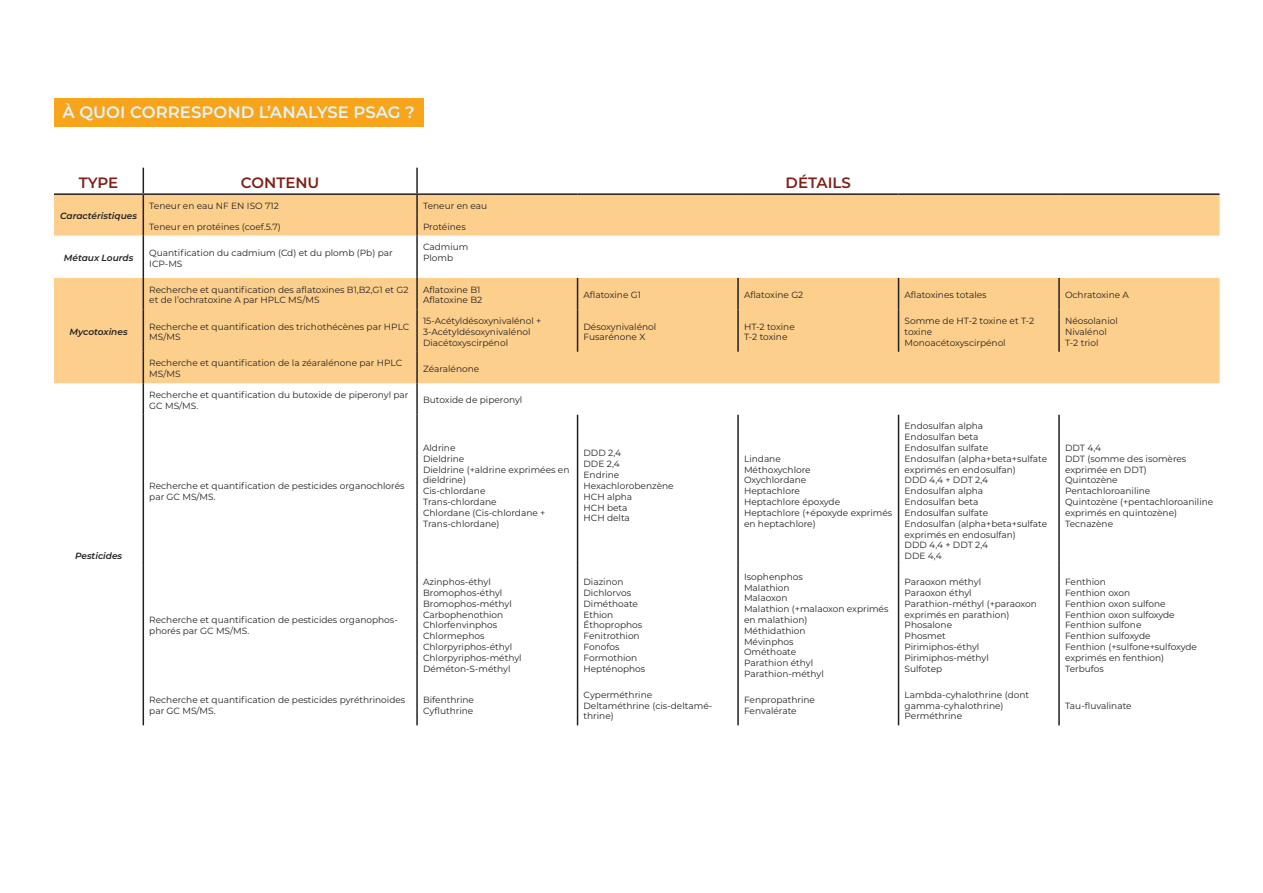
<style>
.page{position:relative;width:1263px;height:893px;background:#fff}
.page>*{position:absolute;margin:0;border:0;box-sizing:border-box;transform-origin:0 0}
.t1{font:600 16.5px "Montserrat";color:#dff3f9}
.t2{font:600 15px "Montserrat";color:#7f2017}
.t3{font:9px/10.8px "Montserrat";color:#231f20}
.t4{font:italic 600 9px "Montserrat";color:#231f20}
</style>
<div class="page">
<svg style="left:54px;top:195px;width:1165px;height:188px;fill:#fdcf8c"></svg>
<hr style="left:416px;top:168px;width:2px;height:25px;background:#231f20">
<hr style="left:54px;top:193px;width:89px;height:2px;background:#231f20">
<hr style="left:143px;top:193px;width:274px;height:2px;background:#231f20">
<hr style="left:417px;top:193px;width:160px;height:2px;background:#231f20">
<hr style="left:416px;top:195px;width:2px;height:20px;background:#231f20">
<hr style="left:577px;top:193px;width:161px;height:2px;background:#231f20">
<hr style="left:738px;top:193px;width:160px;height:2px;background:#231f20">
<hr style="left:898px;top:193px;width:161px;height:2px;background:#231f20">
<hr style="left:1059px;top:193px;width:160px;height:2px;background:#231f20">
<svg style="left:143px;top:168px;width:1px;height:68px"></svg>
<hr style="left:416px;top:215px;width:2px;height:21px;background:#231f20">
<hr style="left:143px;top:236px;width:1px;height:42px;background:#231f20">
<hr style="left:416px;top:236px;width:2px;height:42px;background:#231f20">
<hr style="left:143px;top:278px;width:1px;height:31px;background:#231f20">
<hr style="left:416px;top:278px;width:2px;height:31px;background:#231f20">
<hr style="left:577px;top:278px;width:1px;height:31px;background:#231f20">
<hr style="left:737px;top:278px;width:2px;height:31px;background:#231f20">
<hr style="left:898px;top:278px;width:1px;height:31px;background:#231f20">
<hr style="left:1058px;top:278px;width:2px;height:31px;background:#231f20">
<hr style="left:143px;top:309px;width:1px;height:43px;background:#231f20">
<hr style="left:416px;top:309px;width:2px;height:43px;background:#231f20">
<hr style="left:577px;top:309px;width:1px;height:43px;background:#231f20">
<hr style="left:737px;top:309px;width:2px;height:43px;background:#231f20">
<hr style="left:898px;top:309px;width:1px;height:43px;background:#231f20">
<hr style="left:1058px;top:309px;width:2px;height:43px;background:#231f20">
<hr style="left:143px;top:352px;width:1px;height:31px;background:#231f20">
<hr style="left:416px;top:352px;width:2px;height:31px;background:#231f20">
<hr style="left:143px;top:383px;width:1px;height:32px;background:#231f20">
<hr style="left:416px;top:383px;width:2px;height:32px;background:#231f20">
<hr style="left:143px;top:415px;width:1px;height:150px;background:#231f20">
<hr style="left:416px;top:415px;width:2px;height:150px;background:#231f20">
<hr style="left:577px;top:415px;width:1px;height:150px;background:#231f20">
<hr style="left:737px;top:415px;width:2px;height:150px;background:#231f20">
<hr style="left:898px;top:415px;width:1px;height:150px;background:#231f20">
<hr style="left:1058px;top:415px;width:2px;height:150px;background:#231f20">
<hr style="left:143px;top:565px;width:1px;height:118px;background:#231f20">
<hr style="left:416px;top:565px;width:2px;height:118px;background:#231f20">
<hr style="left:577px;top:565px;width:1px;height:118px;background:#231f20">
<hr style="left:737px;top:565px;width:2px;height:118px;background:#231f20">
<hr style="left:898px;top:565px;width:1px;height:118px;background:#231f20">
<hr style="left:1058px;top:565px;width:2px;height:118px;background:#231f20">
<hr style="left:143px;top:683px;width:1px;height:42px;background:#231f20">
<hr style="left:416px;top:683px;width:2px;height:42px;background:#231f20">
<hr style="left:577px;top:683px;width:1px;height:42px;background:#231f20">
<hr style="left:737px;top:683px;width:2px;height:42px;background:#231f20">
<hr style="left:898px;top:683px;width:1px;height:42px;background:#231f20">
<hr style="left:1058px;top:683px;width:2px;height:42px;background:#231f20">
<div style="left:54px;top:98px;width:369px;height:28px;background:#f9a51b"></div>
<h1 class="t1" style="left:63px;top:100px;width:354px">À QUOI CORRESPOND L’ANALYSE PSAG ?</h1>
<h2 class="t2" style="left:79px;top:172px;width:41px">TYPE</h2>
<h2 class="t2" style="left:241px;top:172px;width:80px">CONTENU</h2>
<h2 class="t2" style="left:786px;top:172px;width:67px">DÉTAILS</h2>
<p class="t4" style="left:60px;top:210px;width:78px">Caractéristiques</p>
<p class="t3" style="left:149px;top:200px;width:131px">Teneur en eau NF EN ISO 712</p>
<p class="t3" style="left:423px;top:200px;width:66px">Teneur en eau</p>
<p class="t3" style="left:149px;top:221px;width:133px">Teneur en protéines (coef.5.7)</p>
<p class="t3" style="left:423px;top:221px;width:44px">Protéines</p>
<p class="t4" style="left:64px;top:252px;width:71px">Métaux Lourds</p>
<p class="t3" style="left:149px;top:247px;width:245px">Quantification du cadmium (Cd) et du plomb (Pb) par<br>ICP-MS</p>
<p class="t3" style="left:423px;top:241px;width:47px">Cadmium<br>Plomb</p>
<p class="t4" style="left:70px;top:325px;width:60px">Mycotoxines</p>
<p class="t4" style="left:75px;top:549px;width:49px">Pesticides</p>
<p class="t3" style="left:149px;top:284px;width:261px">Recherche et quantification des aflatoxines B1,B2,G1 et G2 et de l’ochratoxine A par HPLC MS/MS</p>
<p class="t3" style="left:423px;top:284px;width:61px">Aflatoxine B1<br>Aflatoxine B2</p>
<p class="t3" style="left:583px;top:289px;width:59px">Aflatoxine G1</p>
<p class="t3" style="left:744px;top:289px;width:61px">Aflatoxine G2</p>
<p class="t3" style="left:904px;top:289px;width:84px">Aflatoxines totales</p>
<p class="t3" style="left:1065px;top:289px;width:66px">Ochratoxine A</p>
<p class="t3" style="left:149px;top:321px;width:261px">Recherche et quantification des trichothécènes par HPLC<br>MS/MS</p>
<p class="t3" style="left:423px;top:315px;width:120px">15-Acétyldésoxynivalénol +<br>3-Acétyldésoxynivalénol<br>Diacétoxyscirpénol</p>
<p class="t3" style="left:583px;top:321px;width:74px">Désoxynivalénol<br>Fusarénone X</p>
<p class="t3" style="left:744px;top:321px;width:52px">HT-2 toxine<br>T-2 toxine</p>
<p class="t3" style="left:904px;top:315px;width:131px">Somme de HT-2 toxine et T-2 toxine<br>Monoacétoxyscirpénol</p>
<p class="t3" style="left:1065px;top:315px;width:54px">Néosolaniol<br>Nivalénol<br>T-2 triol</p>
<p class="t3" style="left:149px;top:358px;width:254px">Recherche et quantification de la zéaralénone par HPLC<br>MS/MS</p>
<p class="t3" style="left:423px;top:363px;width:58px">Zéaralénone</p>
<p class="t3" style="left:149px;top:389px;width:261px">Recherche et quantification du butoxide de piperonyl par<br>GC MS/MS.</p>
<p class="t3" style="left:423px;top:394px;width:101px">Butoxide de piperonyl</p>
<p class="t3" style="left:149px;top:480px;width:257px">Recherche et quantification de pesticides organochlorés par GC MS/MS.</p>
<p class="t3" style="left:423px;top:442px;width:148px">Aldrine<br>Dieldrine<br>Dieldrine (+aldrine exprimées en dieldrine)<br>Cis-chlordane<br>Trans-chlordane<br>Chlordane (Cis-chlordane +<br>Trans-chlordane)</p>
<p class="t3" style="left:583px;top:448px;width:92px">DDD 2,4<br>DDE 2,4<br>Endrine<br>Hexachlorobenzène<br>HCH alpha<br>HCH beta<br>HCH delta</p>
<p class="t3" style="left:744px;top:453px;width:150px">Lindane<br>Méthoxychlore<br>Oxychlordane<br>Heptachlore<br>Heptachlore époxyde<br>Heptachlore (+époxyde exprimés en heptachlore)</p>
<p class="t3" style="left:904px;top:421px;width:144px">Endosulfan alpha<br>Endosulfan beta<br>Endosulfan sulfate<br>Endosulfan (alpha+beta+sulfate exprimés en endosulfan)<br>DDD 4,4 + DDT 2,4<br>Endosulfan alpha<br>Endosulfan beta<br>Endosulfan sulfate<br>Endosulfan (alpha+beta+sulfate exprimés en endosulfan)<br>DDD 4,4 + DDT 2,4<br>DDE 4,4</p>
<p class="t3" style="left:1065px;top:442px;width:150px">DDT 4,4<br>DDT (somme des isomères exprimée en DDT)<br>Quintozène<br>Pentachloroaniline<br>Quintozène (+pentachloroaniline exprimés en quintozène)<br>Tecnazène</p>
<p class="t3" style="left:149px;top:614px;width:250px">Recherche et quantification de pesticides organophos&shy;phorés par GC MS/MS.</p>
<p class="t3" style="left:423px;top:576px;width:100px">Azinphos-éthyl<br>Bromophos-éthyl<br>Bromophos-méthyl<br>Carbophenothion<br>Chlorfenvinphos<br>Chlormephos<br>Chlorpyriphos-éthyl<br>Chlorpyriphos-méthyl<br>Déméton-S-méthyl</p>
<p class="t3" style="left:583px;top:576px;width:63px">Diazinon<br>Dichlorvos<br>Diméthoate<br>Ethion<br>Éthoprophos<br>Fenitrothion<br>Fonofos<br>Formothion<br>Hepténophos</p>
<p class="t3" style="left:744px;top:571px;width:146px">Isophenphos<br>Malathion<br>Malaoxon<br>Malathion (+malaoxon exprimés en malathion)<br>Méthidathion<br>Mévinphos<br>Ométhoate<br>Parathion éthyl<br>Parathion-méthyl</p>
<p class="t3" style="left:904px;top:576px;width:134px">Paraoxon méthyl<br>Paraoxon éthyl<br>Parathion-méthyl (+paraoxon exprimés en parathion)<br>Phosalone<br>Phosmet<br>Pirimiphos-éthyl<br>Pirimiphos-méthyl<br>Sulfotep</p>
<p class="t3" style="left:1065px;top:576px;width:133px">Fenthion<br>Fenthion oxon<br>Fenthion oxon sulfone<br>Fenthion oxon sulfoxyde<br>Fenthion sulfone<br>Fenthion sulfoxyde<br>Fenthion (+sulfone+sulfoxyde exprimés en fenthion)<br>Terbufos</p>
<p class="t3" style="left:149px;top:694px;width:257px">Recherche et quantification de pesticides pyréthrinoïdes par GC MS/MS.</p>
<p class="t3" style="left:423px;top:694px;width:52px">Bifenthrine<br>Cyfluthrine</p>
<p class="t3" style="left:583px;top:689px;width:130px">Cyperméthrine<br>Deltaméthrine (cis-deltamé&shy;thrine)</p>
<p class="t3" style="left:744px;top:694px;width:72px">Fenpropathrine<br>Fenvalérate</p>
<p class="t3" style="left:904px;top:689px;width:126px">Lambda-cyhalothrine (dont gamma-cyhalothrine)<br>Perméthrine</p>
<p class="t3" style="left:1065px;top:700px;width:68px">Tau-fluvalinate</p>
</div>
